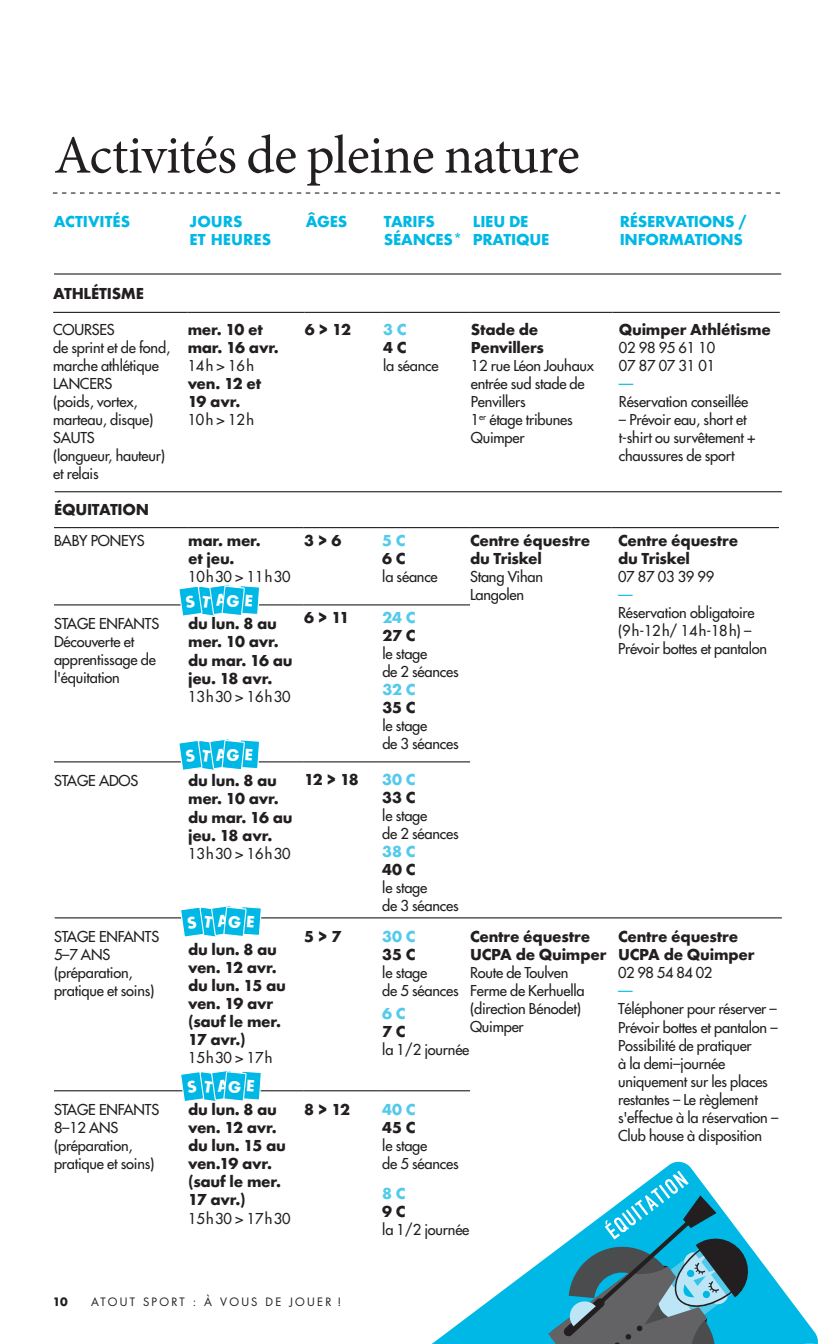
<style>
.page{position:relative;width:833px;height:1344px;background:#fff}
.page>*{position:absolute;margin:0;border:0;box-sizing:border-box;transform-origin:0 0}
.t1{font:54px "Minion Pro";letter-spacing:-.015em;color:#231f20}
.t2{font:14.62px/18px "Futura";letter-spacing:-.015em;color:#231f20}
.t3{font:700 14.62px/18px "Futura";letter-spacing:-.015em;color:#231f20}
.t4{font:700 14.62px/18px "Futura";letter-spacing:-.015em;color:#00b8e5}
.t5{font:14.62px "Futura";letter-spacing:.04em;color:#231f20}
.t6{font:700 14.62px "Futura";letter-spacing:-.015em;color:#54caeb}
.t7{font:14.62px "Futura";color:#00b8e5}
.t8{font:11.25px "Futura";letter-spacing:.2em;color:#231f20}
.t9{font:700 11.25px "Futura";color:#231f20}
</style>
<div class="page">
<svg style="left:53px;top:192px;width:727px;height:1px"></svg>
<hr style="left:54px;top:273px;width:727px;height:1px;background:#231f20">
<hr style="left:53px;top:312px;width:135px;height:1px;background:#231f20">
<hr style="left:188px;top:312px;width:117px;height:1px;background:#231f20">
<hr style="left:305px;top:312px;width:78px;height:1px;background:#231f20">
<hr style="left:383px;top:312px;width:88px;height:1px;background:#231f20">
<hr style="left:471px;top:312px;width:141px;height:1px;background:#231f20">
<hr style="left:612px;top:312px;width:168px;height:1px;background:#231f20">
<hr style="left:55px;top:491px;width:727px;height:1px;background:#231f20">
<hr style="left:54px;top:604px;width:134px;height:1px;background:#231f20">
<hr style="left:188px;top:604px;width:116px;height:1px;background:#231f20">
<hr style="left:304px;top:604px;width:78px;height:1px;background:#231f20">
<hr style="left:382px;top:604px;width:88px;height:1px;background:#231f20">
<hr style="left:54px;top:761px;width:134px;height:1px;background:#231f20">
<hr style="left:188px;top:761px;width:116px;height:1px;background:#231f20">
<hr style="left:304px;top:761px;width:78px;height:1px;background:#231f20">
<hr style="left:382px;top:761px;width:88px;height:1px;background:#231f20">
<hr style="left:54px;top:527px;width:134px;height:1px;background:#231f20">
<hr style="left:188px;top:527px;width:116px;height:1px;background:#231f20">
<hr style="left:304px;top:527px;width:78px;height:1px;background:#231f20">
<hr style="left:382px;top:527px;width:88px;height:1px;background:#231f20">
<hr style="left:470px;top:527px;width:142px;height:1px;background:#231f20">
<hr style="left:612px;top:527px;width:167px;height:1px;background:#231f20">
<hr style="left:55px;top:917px;width:727px;height:1px;background:#231f20">
<hr style="left:54px;top:1089px;width:134px;height:2px;background:#231f20">
<hr style="left:188px;top:1089px;width:116px;height:2px;background:#231f20">
<hr style="left:304px;top:1089px;width:78px;height:2px;background:#231f20">
<hr style="left:382px;top:1089px;width:88px;height:2px;background:#231f20">
<svg style="left:433px;top:1161px;width:260px;height:182px"></svg>
<svg style="left:508px;top:1170px;width:310px;height:173px"></svg>
<svg style="left:178px;top:584px;width:83px;height:32px"></svg>
<svg style="left:178px;top:739px;width:83px;height:32px"></svg>
<svg style="left:180px;top:1070px;width:82px;height:32px"></svg>
<svg style="left:180px;top:905px;width:82px;height:32px"></svg>
<h1 class="t1" style="left:54px;top:119px;width:527px">Activités de pleine nature</h1>
<p class="t4" style="left:54px;top:212px;width:78px">ACTIVITÉS</p>
<p class="t4" style="left:190px;top:212px;width:83px">JOURS<br>ET HEURES</p>
<p class="t4" style="left:306px;top:212px;width:43px">ÂGES</p>
<p class="t4" style="left:384px;top:212px;width:80px">TARIFS<br>SÉANCES*</p>
<p class="t4" style="left:473px;top:212px;width:78px">LIEU DE<br>PRATIQUE</p>
<p class="t4" style="left:620px;top:212px;width:128px">RÉSERVATIONS /<br>INFORMATIONS</p>
<p class="t3" style="left:53px;top:284px;width:93px">ATHLÉTISME</p>
<p class="t2" style="left:53px;top:320px;width:119px">COURSES<br>de sprint et de fond, marche athlétique<br>LANCERS<br>(poids, vortex, marteau, disque)<br>SAUTS<br>(longueur, hauteur) et relais</p>
<p class="t3" style="left:188px;top:320px;width:93px">mer. 10 et mar. 16 avr.</p>
<p class="t3" style="left:619px;top:320px;width:153px">Quimper Athlétisme</p>
<p class="t2" style="left:619px;top:338px;width:98px">02 98 95 61 10<br>07 87 07 31 01</p>
<p class="t7" style="left:619px;top:374px;width:16px">—</p>
<p class="t2" style="left:619px;top:392px;width:131px">Réservation conseillée</p>
<p class="t2" style="left:619px;top:410px;width:138px">– Prévoir eau, short et t-shirt ou survêtement + chaussures de sport</p>
<p class="t3" style="left:471px;top:320px;width:75px">Stade de<br>Penvillers</p>
<p class="t2" style="left:471px;top:356px;width:125px">12 rue Léon Jouhaux entrée sud stade de<br>Penvillers<br>1<sup>er</sup> étage tribunes<br>Quimper</p>
<p class="t3" style="left:305px;top:320px;width:47px">6 &gt; 12</p>
<p class="t6" style="left:383px;top:318px;width:25px">3 C</p>
<p class="t3" style="left:383px;top:338px;width:25px">4 C</p>
<p class="t2" style="left:383px;top:356px;width:57px">la séance</p>
<p class="t2" style="left:188px;top:356px;width:68px">14h &gt; 16h</p>
<p class="t3" style="left:188px;top:374px;width:75px">ven. 12 et<br>19 avr.</p>
<p class="t2" style="left:188px;top:410px;width:68px">10h &gt; 12h</p>
<p class="t3" style="left:54px;top:500px;width:97px">ÉQUITATION</p>
<p class="t2" style="left:54px;top:531px;width:92px">BABY PONEYS</p>
<p class="t3" style="left:188px;top:531px;width:74px">mar. mer. et jeu.</p>
<p class="t5" style="left:188px;top:567px;width:104px">10h30 &gt; 11h30</p>
<p class="t2" style="left:54px;top:614px;width:107px">STAGE ENFANTS<br>Découverte et apprentissage de l'équitation</p>
<p class="t3" style="left:188px;top:615px;width:106px">du lun. 8 au mer. 10 avr. du mar. 16 au jeu. 18 avr.</p>
<p class="t5" style="left:188px;top:686px;width:104px">13h30 &gt; 16h30</p>
<p class="t2" style="left:54px;top:771px;width:86px">STAGE ADOS</p>
<p class="t3" style="left:188px;top:771px;width:106px">du lun. 8 au mer. 10 avr. du mar. 16 au jeu. 18 avr.</p>
<p class="t5" style="left:188px;top:843px;width:104px">13h30 &gt; 16h30</p>
<p class="t2" style="left:54px;top:927px;width:107px">STAGE ENFANTS<br>5–7 ANS (préparation, pratique et soins)</p>
<p class="t3" style="left:188px;top:940px;width:99px">du lun. 8 au ven. 12 avr. du lun. 15 au ven. 19 avr (sauf le mer.<br>17 avr.)</p>
<p class="t5" style="left:188px;top:1048px;width:86px">15h30 &gt; 17h</p>
<p class="t2" style="left:54px;top:1100px;width:107px">STAGE ENFANTS<br>8–12 ANS (préparation, pratique et soins)</p>
<p class="t3" style="left:188px;top:1100px;width:99px">du lun. 8 au ven. 12 avr. du lun. 15 au ven.19 avr. (sauf le mer.<br>17 avr.)</p>
<p class="t5" style="left:188px;top:1208px;width:104px">15h30 &gt; 17h30</p>
<p class="t3" style="left:304px;top:531px;width:39px">3 &gt; 6</p>
<p class="t6" style="left:382px;top:529px;width:25px">5 C</p>
<p class="t3" style="left:382px;top:549px;width:25px">6 C</p>
<p class="t2" style="left:382px;top:567px;width:57px">la séance</p>
<p class="t3" style="left:304px;top:608px;width:47px">6 &gt; 11</p>
<p class="t6" style="left:382px;top:607px;width:35px">24 C</p>
<p class="t3" style="left:382px;top:626px;width:35px">27 C</p>
<p class="t2" style="left:382px;top:644px;width:78px">le stage<br>de 2 séances</p>
<p class="t6" style="left:382px;top:679px;width:35px">32 C</p>
<p class="t3" style="left:382px;top:698px;width:35px">35 C</p>
<p class="t2" style="left:382px;top:716px;width:78px">le stage<br>de 3 séances</p>
<p class="t3" style="left:304px;top:770px;width:56px">12 &gt; 18</p>
<p class="t6" style="left:382px;top:769px;width:35px">30 C</p>
<p class="t3" style="left:382px;top:788px;width:35px">33 C</p>
<p class="t2" style="left:382px;top:806px;width:78px">le stage<br>de 2 séances</p>
<p class="t6" style="left:382px;top:841px;width:35px">38 C</p>
<p class="t3" style="left:382px;top:860px;width:35px">40 C</p>
<p class="t2" style="left:382px;top:878px;width:78px">le stage<br>de 3 séances</p>
<p class="t3" style="left:470px;top:531px;width:122px">Centre équestre du Triskel</p>
<p class="t2" style="left:470px;top:567px;width:74px">Stang Vihan<br>Langolen</p>
<p class="t3" style="left:470px;top:927px;width:138px">Centre équestre<br>UCPA de Quimper</p>
<p class="t2" style="left:470px;top:963px;width:116px">Route de Toulven<br>Ferme de Kerhuella (direction Bénodet)<br>Quimper</p>
<p class="t3" style="left:304px;top:927px;width:39px">5 &gt; 7</p>
<p class="t6" style="left:382px;top:926px;width:35px">30 C</p>
<p class="t3" style="left:382px;top:945px;width:35px">35 C</p>
<p class="t2" style="left:382px;top:963px;width:78px">le stage<br>de 5 séances</p>
<p class="t6" style="left:382px;top:1002px;width:25px">6 C</p>
<p class="t3" style="left:382px;top:1022px;width:25px">7 C</p>
<p class="t2" style="left:382px;top:1040px;width:89px">la 1/2 journée</p>
<p class="t3" style="left:304px;top:1100px;width:47px">8 &gt; 12</p>
<p class="t6" style="left:382px;top:1099px;width:35px">40 C</p>
<p class="t3" style="left:382px;top:1118px;width:35px">45 C</p>
<p class="t2" style="left:382px;top:1136px;width:78px">le stage<br>de 5 séances</p>
<p class="t6" style="left:382px;top:1183px;width:25px">8 C</p>
<p class="t3" style="left:382px;top:1202px;width:25px">9 C</p>
<p class="t2" style="left:382px;top:1220px;width:89px">la 1/2 journée</p>
<p class="t3" style="left:618px;top:531px;width:122px">Centre équestre du Triskel</p>
<p class="t2" style="left:618px;top:567px;width:98px">07 87 03 39 99</p>
<p class="t7" style="left:618px;top:584px;width:16px">—</p>
<p class="t2" style="left:618px;top:603px;width:151px">Réservation obligatoire (9h-12h/ 14h-18h) –<br>Prévoir bottes et pantalon</p>
<p class="t3" style="left:618px;top:927px;width:138px">Centre équestre<br>UCPA de Quimper</p>
<p class="t2" style="left:618px;top:963px;width:96px">02 98 54 84 02</p>
<p class="t7" style="left:618px;top:981px;width:16px">—</p>
<p class="t2" style="left:618px;top:999px;width:162px">Téléphoner pour réserver –<br>Prévoir bottes et pantalon –<br>Possibilité de pratiquer<br>à la demi–journée uniquement sur les places restantes – Le règlement s'effectue à la réservation –<br>Club house à disposition</p>
<p class="t9" style="left:53px;top:1293px;width:16px">10</p>
<p class="t8" style="left:91px;top:1294px;width:251px">ATOUT SPORT : À VOUS DE JOUER !</p>
</div>
